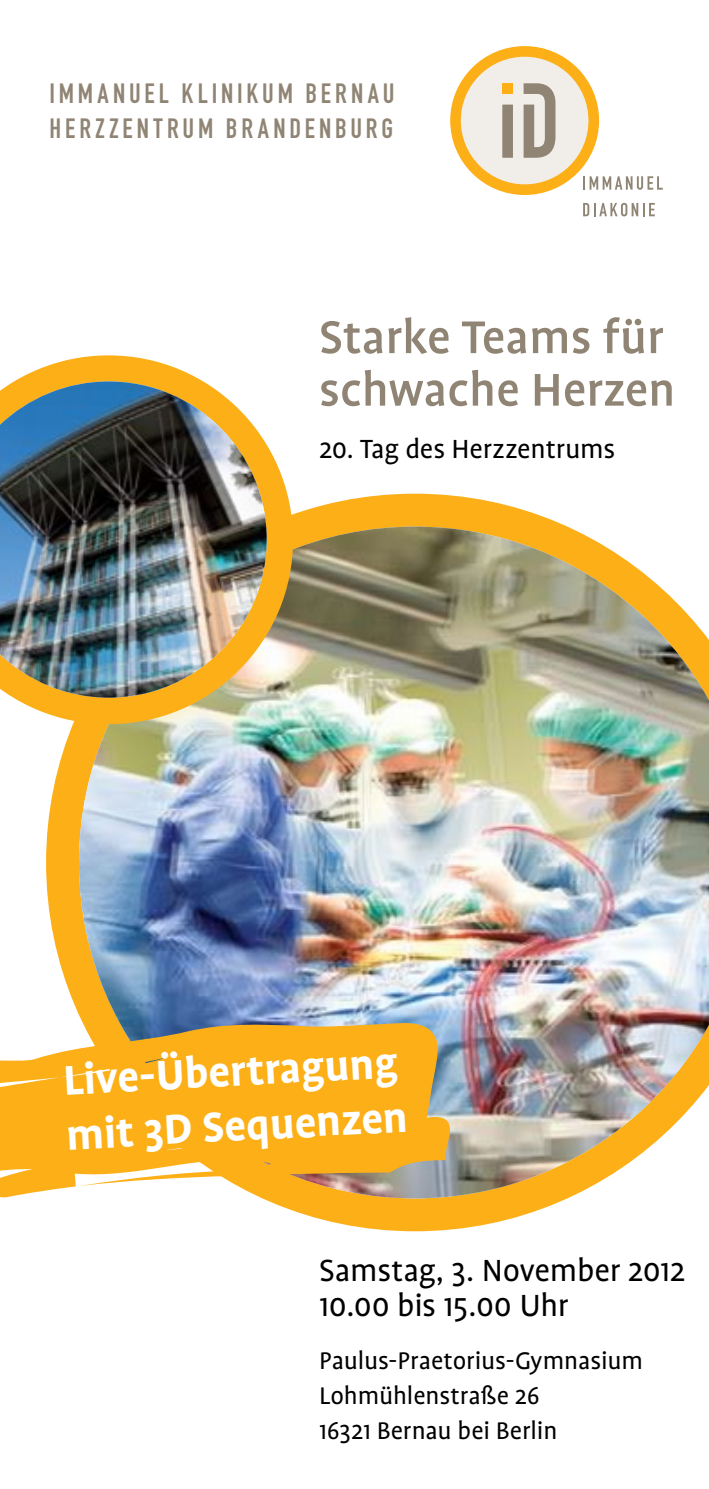
<style>
.page{position:relative;width:709px;height:1489px;background:#fff}
.page>*{position:absolute;margin:0;border:0;box-sizing:border-box;transform-origin:0 0}
.t1{font:500 52.5px/52.5px "Profile";color:#908474}
.t2{font:700 47.5px/55px "Profile";color:#fff}
.t3{font:35px/35px "Profile";letter-spacing:-.01em;color:#000}
.t4{font:30px "Profile";letter-spacing:-.005em;color:#000}
.t5{font:27.5px/35px "Profile";letter-spacing:-.005em;color:#000}
.t6{font:27.5px/35px "DIN Engschrift Alternate";letter-spacing:.145em;color:#908474}
</style>
<div class="page">
<svg style="left:46px;top:493px;width:522px;height:738px;fill:#fcaf17"></svg>
<svg style="left:583px;top:203px;width:34px;height:13px"></svg>
<svg style="left:621px;top:203px;width:6px;height:13px"></svg>
<svg style="left:623px;top:205px;width:2px;height:9px"></svg>
<svg style="left:631px;top:203px;width:23px;height:13px"></svg>
<svg style="left:583px;top:176px;width:79px;height:14px"></svg>
<div style="left:450px;top:46px;width:149px;height:149px;background:#fcaf17;border-radius:50%"></div>
<div style="left:461px;top:57px;width:127px;height:127px;background:#f1eeea;border-radius:50%"></div>
<svg style="left:502px;top:83px;width:53px;height:75px"></svg>
<div style="left:502px;top:83px;width:11px;height:11px;background:#fcaf17"></div>
<img style="left:79px;top:526px;width:630px;height:672px">
<svg style="left:12px;top:355px;width:281px;height:369px"></svg>
<img style="left:0;top:381px;width:267px;height:316px">
<svg style="left:0;top:1021px;width:450px;height:176px;background:#f1b43b"></svg>
<p class="t6" style="left:50px;top:76px;width:346px">IMMANUEL KLINIK UM BERNAU<br>HERZZENTRUM BRANDENBURG</p>
<h1 class="t1" style="left:319px;top:311px;width:358px">Starke Teams für schwache Herzen</h1>
<p class="t4" style="left:319px;top:433px;width:298px">20. Tag des Herzzentrums</p>
<h2 class="t2" style="left:62px;top:1052px;width:343px;rotate:-3deg">Live-Übertragung mit 3D Sequenzen</h2>
<p class="t3" style="left:319px;top:1252px;width:368px">Samstag, 3. November 2012<br>10.00 bis 15.00 Uhr</p>
<p class="t5" style="left:319px;top:1342px;width:325px">Paulus-Praetorius-Gymnasium<br>Lohmühlenstraße 26<br>16321 Bernau bei Berlin</p>
</div>
